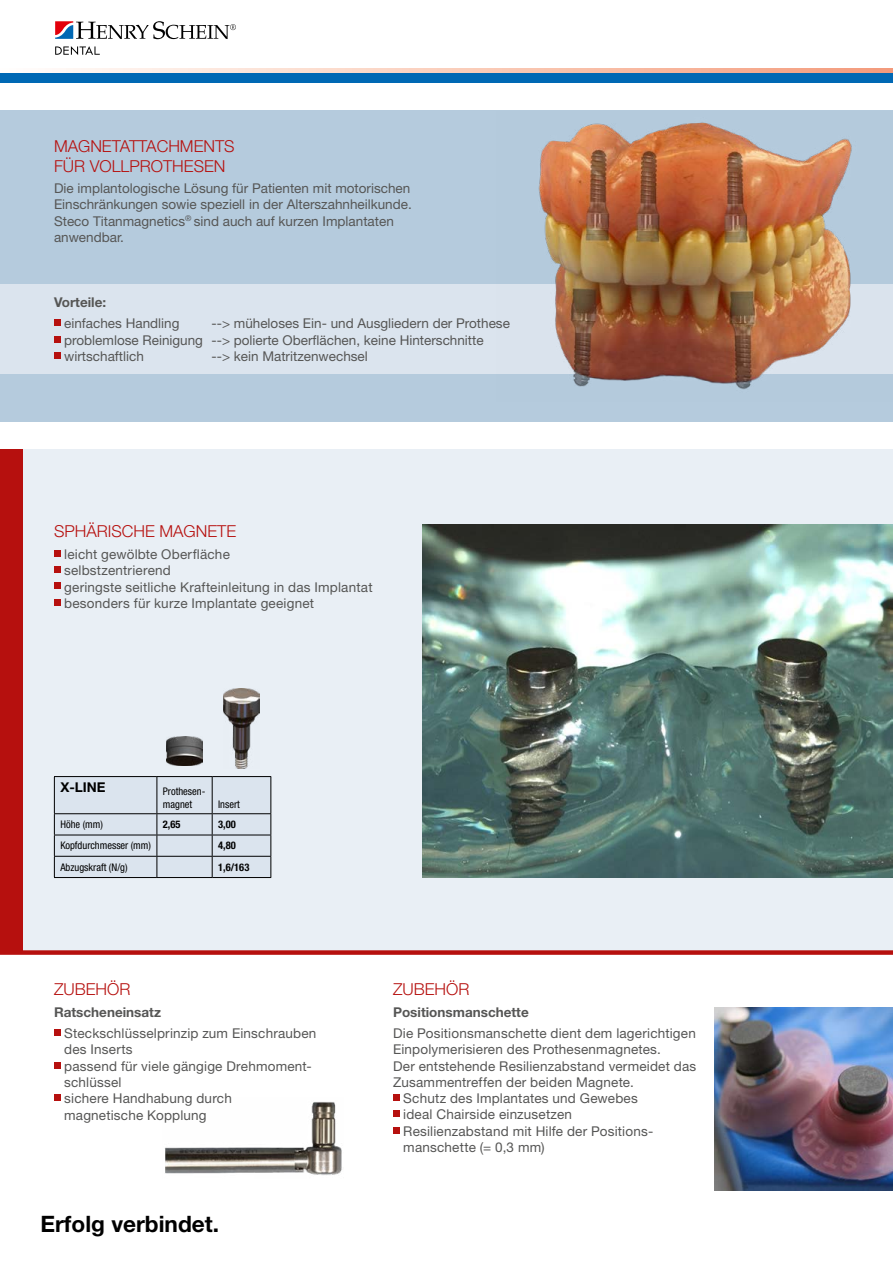
<style>
.page{position:relative;width:893px;height:1263px;background:#fff}
.page>*{position:absolute;margin:0;border:0;box-sizing:border-box;transform-origin:0 0}
.t1{font:700 22.65px "Helvetica Neue LT Std";color:#000}
.t2{font:300 16.5px/19.8px "Helvetica Neue LT Std";color:#b6100e}
.t3{font:13.5px/16.2px "Helvetica Neue LT Std";letter-spacing:.01em;color:#565655}
.t4{font:700 13.5px "Helvetica Neue LT Std";color:#565655}
.t5{font:700 13.5px "Helvetica Neue LT Std";color:#000}
.t6{font:condensed 10.5px/12.6px "Helvetica Neue LT Std";color:#000}
.t7{font:700 condensed 10.5px "Helvetica Neue LT Std";color:#000}
</style>
<div class="page">
<div style="left:0;top:449px;width:893px;height:503px;background:#e9eff5"></div>
<div style="left:0;top:110px;width:893px;height:311px;background:#b5cbdd"></div>
<svg style="left:55px;top:21px;width:181px;height:18px"></svg>
<svg style="left:55px;top:46px;width:45px;height:9px"></svg>
<svg style="left:0;top:69px;width:893px;height:5px;background:#c7b9ba"></svg>
<div style="left:0;top:74px;width:893px;height:9px;background:#0068b4"></div>
<div style="left:0;top:285px;width:893px;height:89px;background:#dbe4ee"></div>
<div style="left:54px;top:319px;width:6px;height:7px;background:#b6100e"></div>
<svg style="left:54px;top:336px;width:6px;height:6px"></svg>
<div style="left:54px;top:352px;width:6px;height:7px;background:#b6100e"></div>
<img style="left:497px;top:122px;width:396px;height:268px">
<svg style="left:54px;top:550px;width:6px;height:6px"></svg>
<svg style="left:54px;top:566px;width:6px;height:6px"></svg>
<svg style="left:54px;top:583px;width:6px;height:6px"></svg>
<svg style="left:54px;top:599px;width:6px;height:6px"></svg>
<img style="left:423px;top:524px;width:470px;height:353px">
<svg style="left:54px;top:776px;width:217px;height:101px"></svg>
<hr style="left:54px;top:877px;width:103px;height:1px;background:#000">
<hr style="left:157px;top:877px;width:55px;height:1px;background:#000">
<hr style="left:212px;top:877px;width:59px;height:1px;background:#000">
<img style="left:223px;top:688px;width:37px;height:80px">
<img style="left:166px;top:736px;width:36px;height:29px">
<div style="left:0;top:449px;width:23px;height:502px;background:#b6100e"></div>
<div style="left:54px;top:1029px;width:6px;height:7px;background:#b6100e"></div>
<svg style="left:54px;top:1062px;width:6px;height:6px"></svg>
<div style="left:54px;top:1094px;width:6px;height:7px;background:#b6100e"></div>
<img style="left:165px;top:1102px;width:177px;height:73px">
<svg style="left:393px;top:1094px;width:6px;height:6px"></svg>
<div style="left:393px;top:1110px;width:6px;height:7px;background:#b6100e"></div>
<svg style="left:393px;top:1127px;width:6px;height:6px"></svg>
<img style="left:714px;top:1007px;width:179px;height:184px">
<div style="left:0;top:950px;width:893px;height:5px;background:#b6100e"></div>
<p class="t2" style="left:54px;top:136px;width:182px">MAGNETATTACHMENTS<br>FÜR VOLLPROTHESEN</p>
<p class="t3" style="left:54px;top:180px;width:359px">Die implantologische Lösung für Patienten mit motorischen Einschränkungen sowie speziell in der Alterszahnheilkunde.<br>Steco Titanmagnetics<sup>®</sup> sind auch auf kurzen Implantaten anwendbar.</p>
<p class="t4" style="left:54px;top:293px;width:54px">Vorteile:</p>
<p class="t3" style="left:64px;top:315px;width:117px">einfaches Handling</p>
<p class="t3" style="left:64px;top:315px;width:447px;text-indent:147px">--&gt; müheloses Ein- und Ausgliedern der Prothese problemlose Reinigung --&gt; polierte Oberflächen, keine Hinterschnitte wirtschaftlich</p>
<p class="t3" style="left:212px;top:348px;width:158px">--&gt; kein Matritzenwechsel</p>
<p class="t2" style="left:54px;top:521px;width:184px">SPHÄRISCHE MAGNETE</p>
<p class="t3" style="left:64px;top:546px;width:310px">leicht gewölbte Oberfläche<br>selbstzentrierend<br>geringste seitliche Krafteinleitung in das Implantat besonders für kurze Implantate geeignet</p>
<p class="t5" style="left:60px;top:779px;width:47px">X-LINE</p>
<p class="t6" style="left:163px;top:785px;width:44px">Prothesen&shy;magnet</p>
<p class="t6" style="left:218px;top:798px;width:23px">Insert</p>
<p class="t6" style="left:60px;top:818px;width:44px">Höhe (mm)</p>
<p class="t7" style="left:163px;top:818px;width:19px">2,65</p>
<p class="t7" style="left:218px;top:818px;width:19px">3,00</p>
<p class="t6" style="left:60px;top:839px;width:92px">Kopfdurchmesser (mm)</p>
<p class="t7" style="left:218px;top:839px;width:19px">4,80</p>
<p class="t6" style="left:60px;top:860px;width:69px">Abzugskraft (N/g)</p>
<p class="t7" style="left:218px;top:860px;width:33px">1,6/163</p>
<p class="t2" style="left:54px;top:979px;width:78px">ZUBEHÖR</p>
<p class="t4" style="left:54px;top:1003px;width:109px">Ratscheneinsatz</p>
<p class="t3" style="left:64px;top:1025px;width:254px">Steckschlüsselprinzip zum Einschrauben des Inserts<br>passend für viele gängige Drehmoment&shy;schlüssel<br>sichere Handhabung durch<br>magnetische Kopplung</p>
<h1 class="t1" style="left:40px;top:1210px;width:180px">Erfolg verbindet.</h1>
<p class="t2" style="left:393px;top:979px;width:78px">ZUBEHÖR</p>
<p class="t4" style="left:393px;top:1003px;width:137px">Positionsmanschette</p>
<p class="t3" style="left:393px;top:1025px;width:304px">Die Positionsmanschette dient dem lagerichtigen</p>
<p class="t3" style="left:393px;top:1041px;width:269px">Einpolymerisieren des Prothesenmagnetes.</p>
<p class="t3" style="left:393px;top:1057px;width:305px">Der entstehende Resilienzabstand vermeidet das</p>
<p class="t3" style="left:393px;top:1073px;width:242px">Zusammentreffen der beiden Magnete.</p>
<p class="t3" style="left:403px;top:1090px;width:236px">Schutz des Implantates und Gewebes</p>
<p class="t3" style="left:403px;top:1106px;width:170px">ideal Chairside einzusetzen</p>
<p class="t3" style="left:403px;top:1123px;width:252px">Resilienzabstand mit Hilfe der Positions-</p>
<p class="t3" style="left:403px;top:1139px;width:143px">manschette (= 0,3 mm)</p>
</div>
